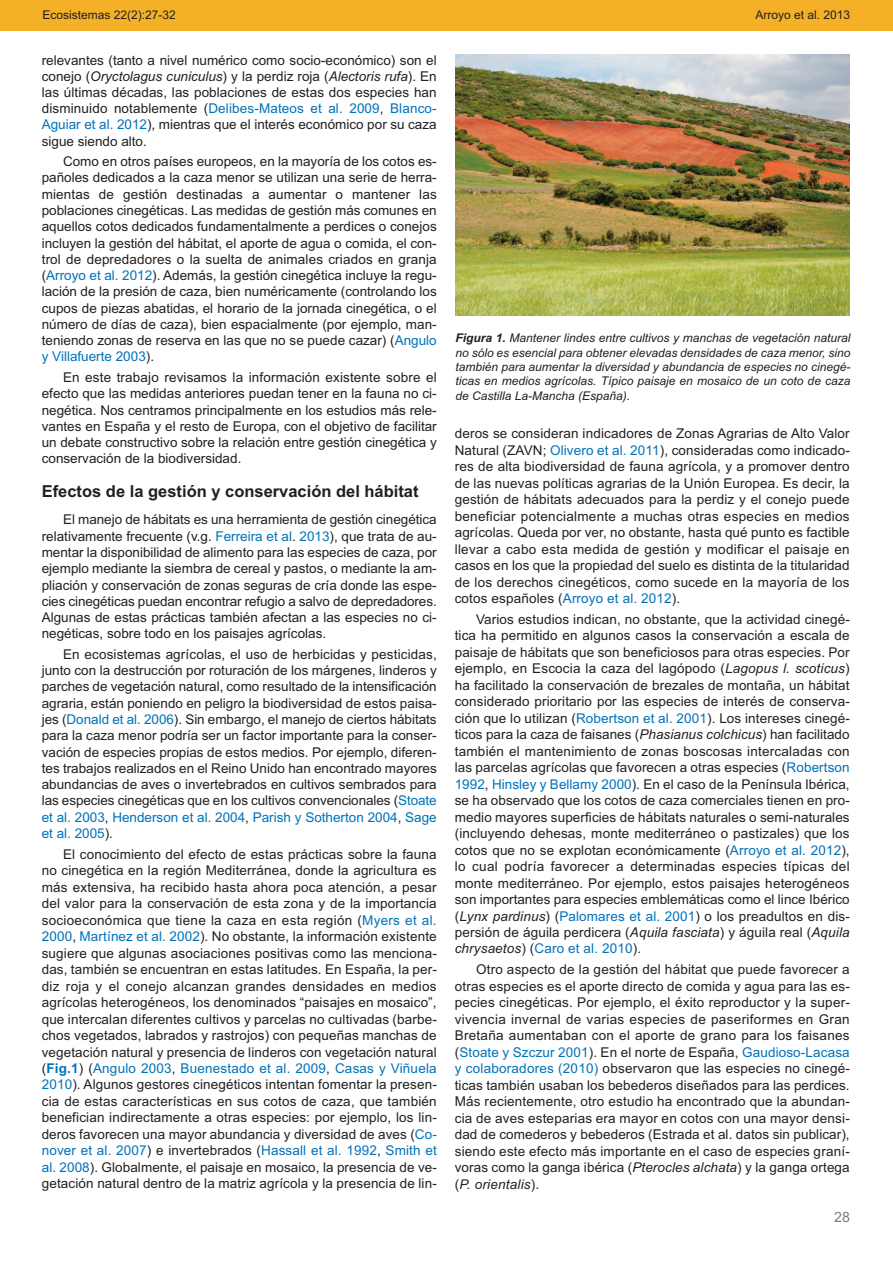
<style>
.page{position:relative;width:893px;height:1263px;background:#fff}
.page>*{position:absolute;margin:0;border:0;box-sizing:border-box;transform-origin:0 0}
.t1{font:700 16.5px "Arial";color:#231f20}
.t2{font:14.25px "Arial";color:#7f7e7c}
.t3{font:13.5px/16.5px "Arial";color:#231f20;text-align:justify}
.t4{font:italic 12px/14.4px "Arial";color:#231f20;text-align:justify}
.t5{font:12px "Arial";color:#231f20}
.s1{font-style:italic}
.s2{color:#0072ba}
.s3{font-weight:700;color:#0072ba}
.s4{font-weight:700}
</style>
<div class="page">
<div style="left:0;top:0;width:893px;height:30px;background:#f4b027"></div>
<img style="left:455px;top:54px;width:394px;height:262px">
<p class="t5" style="left:43px;top:7px;width:135px">Ecosistemas 22(2):27-32</p>
<p class="t5" style="left:755px;top:7px;width:96px">Arroyo et al. 2013</p>
<p class="t3" style="left:42px;top:52px;width:396px">relevantes (tanto a nivel numérico como socio-económico) son el conejo (<span class="s1">Oryctolagus cuniculus</span>) y la perdiz roja (<span class="s1">Alectoris rufa</span>). En las últimas décadas, las poblaciones de estas dos especies han disminuido notablemente (<span class="s2">Delibes-Mateos et al. 2009</span>, <span class="s2">Blanco-Aguiar et al. 2012</span>), mientras que el interés económico por su caza sigue siendo alto.</p>
<p class="t3" style="left:42px;top:153px;width:396px;text-indent:21px">Como en otros países europeos, en la mayoría de los cotos es&shy;pañoles dedicados a la caza menor se utilizan una serie de herra&shy;mientas de gestión destinadas a aumentar o mantener las poblaciones cinegéticas. Las medidas de gestión más comunes en aquellos cotos dedicados fundamentalmente a perdices o conejos incluyen la gestión del hábitat, el aporte de agua o comida, el con&shy;trol de depredadores o la suelta de animales criados en granja (<span class="s2">Arroyo et al. 2012</span>). Además, la gestión cinegética incluye la regu&shy;lación de la presión de caza, bien numéricamente (controlando los cupos de piezas abatidas, el horario de la jornada cinegética, o el número de días de caza), bien espacialmente (por ejemplo, man&shy;teniendo zonas de reserva en las que no se puede cazar) (<span class="s2">Angulo y Villafuerte 2003</span>).</p>
<p class="t3" style="left:42px;top:369px;width:396px;text-indent:21px">En este trabajo revisamos la información existente sobre el efecto que las medidas anteriores puedan tener en la fauna no ci&shy;negética. Nos centramos principalmente en los estudios más rele&shy;vantes en España y el resto de Europa, con el objetivo de facilitar un debate constructivo sobre la relación entre gestión cinegética y conservación de la biodiversidad.</p>
<p class="t1" style="left:42px;top:481px;width:378px">Efectos de la gestión y conservación del hábitat</p>
<p class="t3" style="left:42px;top:512px;width:396px;text-indent:21px">El manejo de hábitats es una herramienta de gestión cinegética relativamente frecuente (v.g. <span class="s2">Ferreira et al</span>. <span class="s2">2013</span>), que trata de au&shy;mentar la disponibilidad de alimento para las especies de caza, por ejemplo mediante la siembra de cereal y pastos, o mediante la am&shy;pliación y conservación de zonas seguras de cría donde las espe&shy;cies cinegéticas puedan encontrar refugio a salvo de depredadores.<br>Algunas de estas prácticas también afectan a las especies no ci&shy;negéticas, sobre todo en los paisajes agrícolas.</p>
<p class="t3" style="left:42px;top:646px;width:396px;text-indent:21px">En ecosistemas agrícolas, el uso de herbicidas y pesticidas, junto con la destrucción por roturación de los márgenes, linderos y parches de vegetación natural, como resultado de la intensificación agraria, están poniendo en peligro la biodiversidad de estos paisa&shy;jes (<span class="s2">Donald et al. 2006</span>). Sin embargo, el manejo de ciertos hábitats para la caza menor podría ser un factor importante para la conser&shy;vación de especies propias de estos medios. Por ejemplo, diferen&shy;tes trabajos realizados en el Reino Unido han encontrado mayores abundancias de aves o invertebrados en cultivos sembrados para las especies cinegéticas que en los cultivos convencionales (<span class="s2">Stoate et al. 2003</span>, <span class="s2">Henderson et al. 2004</span>, <span class="s2">Parish y Sotherton 2004</span>, <span class="s2">Sage et al. 2005</span>).</p>
<p class="t3" style="left:42px;top:846px;width:397px;text-indent:21px">El conocimiento del efecto de estas prácticas sobre la fauna no cinegética en la región Mediterránea, donde la agricultura es más extensiva, ha recibido hasta ahora poca atención, a pesar del valor para la conservación de esta zona y de la importancia socioeconómica que tiene la caza en esta región (<span class="s2">Myers et al.<br>2000</span>, <span class="s2">Martínez et al. 2002</span>). No obstante, la información existente sugiere que algunas asociaciones positivas como las menciona&shy;das, también se encuentran en estas latitudes. En España, la per&shy;diz roja y el conejo alcanzan grandes densidades en medios agrícolas heterogéneos, los denominados “paisajes en mosaico”, que intercalan diferentes cultivos y parcelas no cultivadas (barbe&shy;chos vegetados, labrados y rastrojos) con pequeñas manchas de vegetación natural y presencia de linderos con vegetación natural (<span class="s3">Fig.1</span>) (<span class="s2">Angulo 2003</span>, <span class="s2">Buenestado et al. 2009</span>, <span class="s2">Casas y Viñuela 2010</span>). Algunos gestores cinegéticos intentan fomentar la presen&shy;cia de estas características en sus cotos de caza, que también benefician indirectamente a otras especies: por ejemplo, los lin&shy;deros favorecen una mayor abundancia y diversidad de aves (<span class="s2">Co&shy;nover et al. 2007</span>) e invertebrados (<span class="s2">Hassall et al. 1992</span>, <span class="s2">Smith et al. 2008</span>). Globalmente, el paisaje en mosaico, la presencia de ve&shy;getación natural dentro de la matriz agrícola y la presencia de lin-</p>
<p class="t4" style="left:455px;top:331px;width:396px"><span class="s4">Figura 1.</span> Mantener lindes entre cultivos y manchas de vegetación natural no sólo es esencial para obtener elevadas densidades de caza menor, sino también para aumentar la diversidad y abundancia de especies no cinegé&shy;ticas en medios agrícolas. Típico paisaje en mosaico de un coto de caza de Castilla La-Mancha (España).</p>
<p class="t3" style="left:455px;top:425px;width:397px">deros se consideran indicadores de Zonas Agrarias de Alto Valor Natural (ZAVN; <span class="s2">Olivero et al. 2011</span>), consideradas como indicado&shy;res de alta biodiversidad de fauna agrícola, y a promover dentro de las nuevas políticas agrarias de la Unión Europea. Es decir, la gestión de hábitats adecuados para la perdiz y el conejo puede beneficiar potencialmente a muchas otras especies en medios agrícolas. Queda por ver, no obstante, hasta qué punto es factible llevar a cabo esta medida de gestión y modificar el paisaje en casos en los que la propiedad del suelo es distinta de la titularidad de los derechos cinegéticos, como sucede en la mayoría de los cotos españoles (<span class="s2">Arroyo et al. 2012</span>).</p>
<p class="t3" style="left:455px;top:611px;width:397px;text-indent:21px">Varios estudios indican, no obstante, que la actividad cinegé&shy;tica ha permitido en algunos casos la conservación a escala de paisaje de hábitats que son beneficiosos para otras especies. Por ejemplo, en Escocia la caza del lagópodo (<span class="s1">Lagopus l. scoticus</span>) ha facilitado la conservación de brezales de montaña, un hábitat considerado prioritario por las especies de interés de conserva&shy;ción que lo utilizan (<span class="s2">Robertson et al. 2001</span>). Los intereses cinegé&shy;ticos para la caza de faisanes (<span class="s1">Phasianus colchicus</span>) han facilitado también el mantenimiento de zonas boscosas intercaladas con las parcelas agrícolas que favorecen a otras especies (<span class="s2">Robertson 1992</span>, <span class="s2">Hinsley y Bellamy 2000</span>). En el caso de la Península Ibérica, se ha observado que los cotos de caza comerciales tienen en pro&shy;medio mayores superficies de hábitats naturales o semi-naturales (incluyendo dehesas, monte mediterráneo o pastizales) que los cotos que no se explotan económicamente (<span class="s2">Arroyo et al. 2012</span>), lo cual podría favorecer a determinadas especies típicas del monte mediterráneo. Por ejemplo, estos paisajes heterogéneos son importantes para especies emblemáticas como el lince Ibérico (<span class="s1">Lynx pardinus</span>) (<span class="s2">Palomares et al. 2001</span>) o los preadultos en dis&shy;persión de águila perdicera (<span class="s1">Aquila fasciata</span>) y águila real (<span class="s1">Aquila chrysaetos</span>) (<span class="s2">Caro et al. 2010</span>).</p>
<p class="t3" style="left:455px;top:961px;width:397px;text-indent:21px">Otro aspecto de la gestión del hábitat que puede favorecer a otras especies es el aporte directo de comida y agua para las es&shy;pecies cinegéticas. Por ejemplo, el éxito reproductor y la super&shy;vivencia invernal de varias especies de paseriformes en Gran Bretaña aumentaban con el aporte de grano para los faisanes (<span class="s2">Stoate y Szczur 2001</span>). En el norte de España, <span class="s2">Gaudioso-Lacasa y colaboradores (2010)</span> observaron que las especies no cinegé&shy;ticas también usaban los bebederos diseñados para las perdices.<br>Más recientemente, otro estudio ha encontrado que la abundan&shy;cia de aves esteparias era mayor en cotos con una mayor densi&shy;dad de comederos y bebederos (Estrada et al. datos sin publicar), siendo este efecto más importante en el caso de especies graní&shy;voras como la ganga ibérica (<span class="s1">Pterocles alchata</span>) y la ganga ortega (<span class="s1">P. orientalis</span>).</p>
<p class="t2" style="left:834px;top:1209px;width:17px">28</p>
</div>
